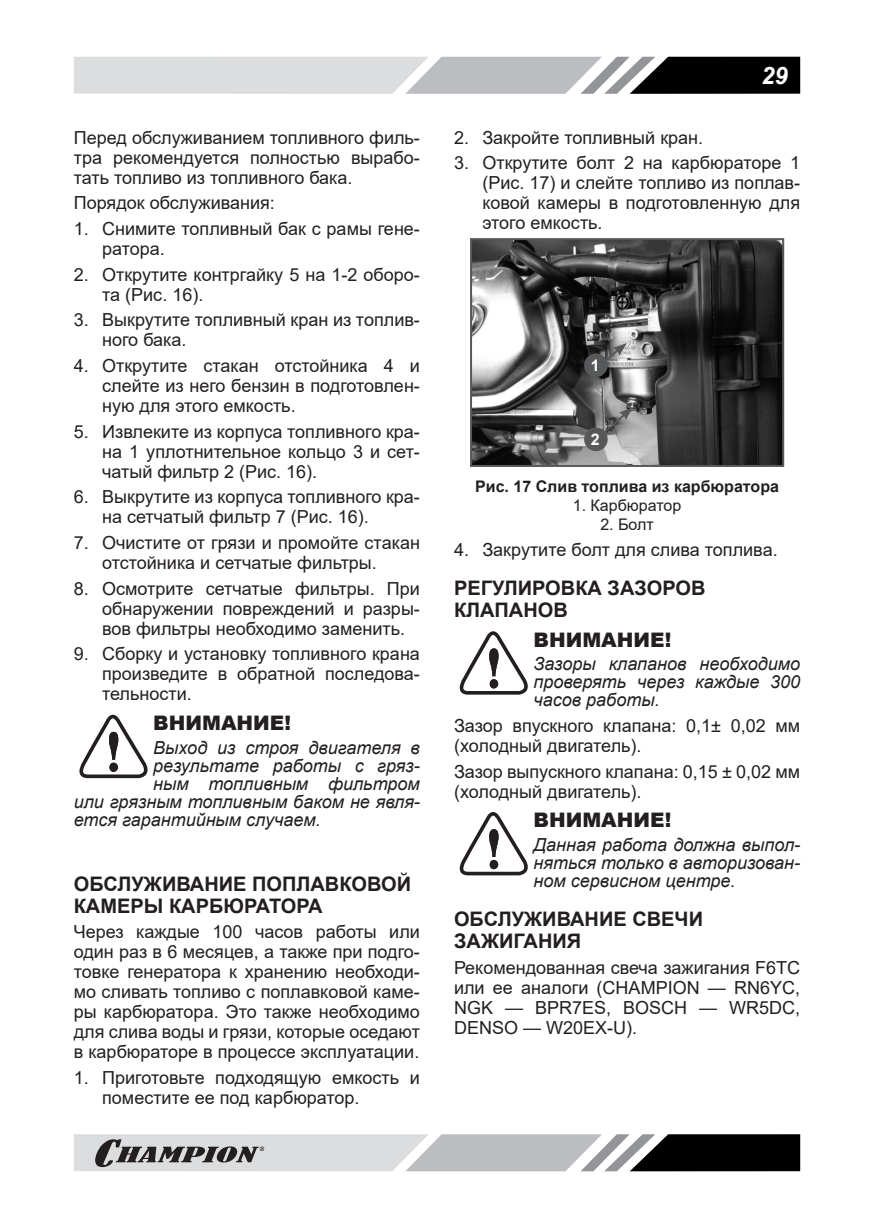
<style>
.page{position:relative;width:874px;height:1225px;background:#fff}
.page>*{position:absolute;margin:0;border:0;box-sizing:border-box;transform-origin:0 0}
.t1{font:italic 700 24px "Arial";color:#fff}
.Заголовок2{font:700 20px/22px "Arial";color:#231f20}
.ВНИМАНИЕ{font:900 20px "Arial";color:#231f20}
.Текст_список{font:18px/20px "Arial";color:#231f20}
.Текст_основной{font:18px/20px "Arial";color:#231f20;text-align:justify}
.ВНИМАНИЕ_ТЕКСТ{font:italic 18px/18px "Arial";color:#231f20;text-align:justify}
.РИСУНОК{font:700 16px "Arial";color:#231f20}
.РИСУНОК_список{font:16px "Arial";color:#231f20}
.Заголовок_1{font:700 16px "Arial";color:#fff}
</style>
<div class="page">
<svg style="left:74px;top:57px;width:725px;height:37px;background:#a7a8aa"></svg>
<svg style="left:74px;top:1134px;width:725px;height:37px;background:#9c9d9e"></svg>
<svg style="left:79px;top:714px;width:69px;height:64px"></svg>
<img style="left:473px;top:241px;width:307px;height:223px">
<div style="left:470px;top:238px;width:313px;height:229px;border:2px solid #57585a"></div>
<div style="left:584px;top:353px;width:23px;height:24px;background:#57585a;border-radius:50%"></div>
<div style="left:584px;top:427px;width:23px;height:24px;background:#57585a;border-radius:50%"></div>
<svg style="left:599px;top:407px;width:33px;height:30px"></svg>
<svg style="left:598px;top:343px;width:28px;height:23px"></svg>
<svg style="left:459px;top:631px;width:69px;height:63px"></svg>
<svg style="left:459px;top:812px;width:69px;height:63px"></svg>
<p class="Текст_основной" style="left:74px;top:127px;width:347px">Перед обслуживанием топливного филь&shy;тра рекомендуется полностью вырабо&shy;тать топливо из топливного бака.</p>
<p class="Текст_список" style="left:74px;top:193px;width:202px">Порядок обслуживания:</p>
<p class="Текст_список" style="left:102px;top:218px;width:319px;text-indent:-28px">1. Снимите топливный бак с рамы гене&shy;ратора.</p>
<p class="Текст_список" style="left:102px;top:264px;width:319px;text-indent:-28px">2. Открутите контргайку 5 на 1-2 оборо&shy;та (Рис. 16).</p>
<p class="Текст_список" style="left:102px;top:310px;width:319px;text-indent:-28px">3. Выкрутите топливный кран из топлив&shy;ного бака.</p>
<p class="Текст_список" style="left:102px;top:355px;width:319px;text-align:justify;text-indent:-28px">4. Открутите стакан отстойника 4 и слейте из него бензин в подготовлен&shy;ную для этого емкость.</p>
<p class="Текст_список" style="left:102px;top:421px;width:319px;text-align:justify;text-indent:-28px">5. Извлеките из корпуса топливного кра&shy;на 1 уплотнительное кольцо 3 и сет&shy;чатый фильтр 2 (Рис. 16).</p>
<p class="Текст_список" style="left:102px;top:487px;width:319px;text-indent:-28px">6. Выкрутите из корпуса топливного кра&shy;на сетчатый фильтр 7 (Рис. 16).</p>
<p class="Текст_список" style="left:102px;top:532px;width:319px;text-indent:-28px">7. Очистите от грязи и промойте стакан отстойника и сетчатые фильтры.</p>
<p class="Текст_список" style="left:102px;top:578px;width:319px;text-align:justify;text-indent:-28px">8. Осмотрите сетчатые фильтры. При обнаружении повреждений и разры&shy;вов фильтры необходимо заменить.</p>
<p class="Текст_список" style="left:102px;top:644px;width:319px;text-align:justify;text-indent:-28px">9. Сборку и установку топливного крана произведите в обратной последова&shy;тельности.</p>
<p class="ВНИМАНИЕ" style="left:153px;top:708px;width:139px">ВНИМАНИЕ!</p>
<p class="ВНИМАНИЕ_ТЕКСТ" style="left:153px;top:738px;width:268px">Выход из строя двигателя в</p>
<p class="ВНИМАНИЕ_ТЕКСТ" style="left:153px;top:756px;width:268px">результате работы с гряз-</p>
<p class="ВНИМАНИЕ_ТЕКСТ" style="left:153px;top:774px;width:268px">ным топливным фильтром</p>
<p class="ВНИМАНИЕ_ТЕКСТ" style="left:74px;top:792px;width:347px">или грязным топливным баком не явля-</p>
<p class="ВНИМАНИЕ_ТЕКСТ" style="left:74px;top:810px;width:248px">ется гарантийным случаем.</p>
<p class="Заголовок2" style="left:74px;top:872px;width:339px">ОБСЛУЖИВАНИЕ ПОПЛАВКОВОЙ<br>КАМЕРЫ КАРБЮРАТОРА</p>
<p class="Текст_основной" style="left:74px;top:921px;width:347px">Через каждые 100 часов работы или один раз в 6 месяцев, а также при подго&shy;товке генератора к хранению необходи&shy;мо сливать топливо с поплавковой каме&shy;ры карбюратора. Это также необходимо для слива воды и грязи, которые оседают в карбюраторе в процессе эксплуатации.</p>
<p class="Текст_список" style="left:102px;top:1067px;width:319px;text-indent:-28px">1. Приготовьте подходящую емкость и поместите ее под карбюратор.</p>
<h1 class="t1" style="left:760px;top:59px;width:28px">29</h1>
<p class="Текст_список" style="left:454px;top:127px;width:250px">2. Закройте топливный кран.</p>
<p class="Текст_список" style="left:482px;top:153px;width:319px;text-align:justify;text-indent:-28px">3. Открутите болт 2 на карбюраторе 1 (Рис. 17) и слейте топливо из поплав&shy;ковой камеры в подготовленную для этого емкость.</p>
<p class="Заголовок_1" style="left:590px;top:354px;width:10px">1</p>
<p class="Заголовок_1" style="left:590px;top:428px;width:10px">2</p>
<p class="РИСУНОК" style="left:475px;top:475px;width:305px">Рис. 17 Слив топлива из карбюратора</p>
<p class="РИСУНОК_список" style="left:572px;top:494px;width:110px">1. Карбюратор</p>
<p class="РИСУНОК_список" style="left:600px;top:513px;width:55px">2. Болт</p>
<p class="Текст_список" style="left:454px;top:539px;width:325px">4. Закрутите болт для слива топлива.</p>
<p class="Заголовок2" style="left:454px;top:577px;width:253px">РЕГУЛИРОВКА ЗАЗОРОВ<br>КЛАПАНОВ</p>
<p class="ВНИМАНИЕ" style="left:533px;top:625px;width:139px">ВНИМАНИЕ!</p>
<p class="ВНИМАНИЕ_ТЕКСТ" style="left:533px;top:655px;width:268px">Зазоры клапанов необходимо проверять через каждые 300 часов работы.</p>
<p class="Текст_основной" style="left:454px;top:715px;width:347px">Зазор впускного клапана: 0,1± 0,02 мм (холодный двигатель).</p>
<p class="Текст_основной" style="left:454px;top:761px;width:347px">Зазор выпускного клапана: 0,15 ± 0,02 мм (холодный двигатель).</p>
<p class="ВНИМАНИЕ" style="left:533px;top:805px;width:139px">ВНИМАНИЕ!</p>
<p class="ВНИМАНИЕ_ТЕКСТ" style="left:533px;top:836px;width:268px">Данная работа должна выпол&shy;няться только в авторизован&shy;ном сервисном центре.</p>
<p class="Заголовок2" style="left:454px;top:908px;width:250px">ОБСЛУЖИВАНИЕ СВЕЧИ<br>ЗАЖИГАНИЯ</p>
<p class="Текст_основной" style="left:454px;top:957px;width:347px">Рекомендованная свеча зажигания F6TC или ее аналоги (CHAMPION — RN6YC, NGK — BPR7ES, BOSCH — WR5DC, DENSO — W20EX-U).</p>
</div>
